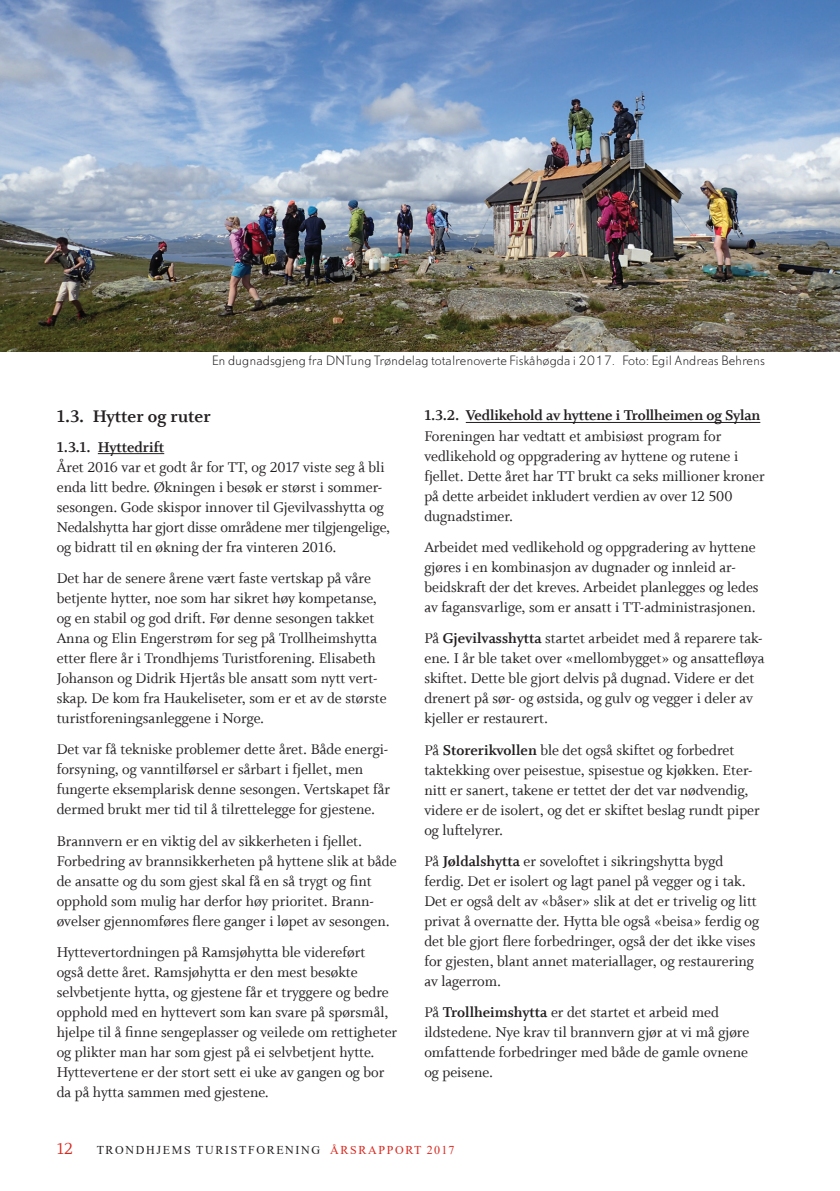
<style>
.page{position:relative;width:840px;height:1191px;background:#fff}
.page>*{position:absolute;margin:0;border:0;box-sizing:border-box;transform-origin:0 0}
.t1{font:19px "Whitman Bold LF";color:#231f20}
.t2{font:18px "Whitman Roman LF";color:#d8281e}
.t3{font:16px/20px "Whitman Roman LF";color:#231f20}
.t4{font:16px "Whitman Bold LF";letter-spacing:-.01em;color:#231f20}
.t5{font:300 12px "DTL Nobel TOT";color:#231f20}
.t6{font:12px "Times New Roman";letter-spacing:.135em;color:#231f20}
.s1{font-family:"Whitman Bold LF"}
.s2{color:#d8281e}
</style>
<div class="page">
<hr style="left:98px;top:453px;width:66px;height:1px;background:#231f20">
<hr style="left:465px;top:422px;width:294px;height:1px;background:#231f20">
<img style="left:0;top:0;width:839px;height:351px">
<p class="t5" style="left:211px;top:353px;width:554px">En dugnadsgjeng fra DNTung Trøndelag totalrenoverte Fiskåhøgda i 2017. Foto: Egil Andreas Behrens</p>
<p class="t1" style="left:57px;top:405px;width:155px">1.3. Hytter og ruter</p>
<p class="t4" style="left:57px;top:438px;width:109px">1.3.1. Hyttedrift</p>
<p class="t3" style="left:57px;top:457px;width:335px">Året 2016 var et godt år for TT, og 2017 viste seg å bli enda litt bedre. Økningen i besøk er størst i sommer&shy;sesongen. Gode skispor innover til Gjevilvasshytta og Nedalshytta har gjort disse områdene mer tilgjengelige, og bidratt til en økning der fra vinteren 2016.</p>
<p class="t3" style="left:57px;top:568px;width:331px">Det har de senere årene vært faste vertskap på våre betjente hytter, noe som har sikret høy kompetanse, og en stabil og god drift. Før denne sesongen takket Anna og Elin Engerstrøm for seg på Trollheimshytta etter flere år i Trondhjems Turistforening. Elisabeth Johanson og Didrik Hjertås ble ansatt som nytt vert&shy;skap. De kom fra Haukeliseter, som er et av de største turistforeningsanleggene i Norge.</p>
<p class="t3" style="left:57px;top:740px;width:335px">Det var få tekniske problemer dette året. Både energi&shy;forsyning, og vanntilførsel er sårbart i fjellet, men fungerte eksemplarisk denne sesongen. Vertskapet får dermed brukt mer tid til å tilrettelegge for gjestene.</p>
<p class="t3" style="left:57px;top:831px;width:341px">Brannvern er en viktig del av sikkerheten i fjellet.<br>Forbedring av brannsikkerheten på hyttene slik at både de ansatte og du som gjest skal få en så trygt og fint opphold som mulig har derfor høy prioritet. Brann&shy;øvelser gjennomføres flere ganger i løpet av sesongen.</p>
<p class="t3" style="left:57px;top:942px;width:342px">Hyttevertordningen på Ramsjøhytta ble videreført<br>også dette året. Ramsjøhytta er den mest besøkte selvbetjente hytta, og gjestene får et tryggere og bedre opphold med en hyttevert som kan svare på spørsmål, hjelpe til å finne sengeplasser og veilede om rettigheter og plikter man har som gjest på ei selvbetjent hytte.<br>Hyttevertene er der stort sett ei uke av gangen og bor da på hytta sammen med gjestene.</p>
<p class="t4" style="left:424px;top:407px;width:337px">1.3.2. Vedlikehold av hyttene i Trollheimen og Sylan</p>
<p class="t3" style="left:424px;top:426px;width:342px">Foreningen har vedtatt et ambisiøst program for vedlikehold og oppgradering av hyttene og rutene i fjellet. Dette året har TT brukt ca seks millioner kroner på dette arbeidet inkludert verdien av over 12 500 dugnadstimer.</p>
<p class="t3" style="left:424px;top:537px;width:335px">Arbeidet med vedlikehold og oppgradering av hyttene gjøres i en kombinasjon av dugnader og innleid ar&shy;beidskraft der det kreves. Arbeidet planlegges og ledes av fagansvarlige, som er ansatt i TT-administrasjonen.</p>
<p class="t3" style="left:424px;top:628px;width:341px">På <span class="s1">Gjevilvasshytta</span> startet arbeidet med å reparere tak&shy;ene. I år ble taket over «mellombygget» og ansattefløya skiftet. Dette ble gjort delvis på dugnad. Videre er det drenert på sør- og østsida, og gulv og vegger i deler av kjeller er restaurert.</p>
<p class="t3" style="left:424px;top:740px;width:337px">På <span class="s1">Storerikvollen</span> ble det også skiftet og forbedret taktekking over peisestue, spisestue og kjøkken. Eter&shy;nitt er sanert, takene er tettet der det var nødvendig, videre er de isolert, og det er skiftet beslag rundt piper og luftelyrer.</p>
<p class="t3" style="left:424px;top:851px;width:336px">På <span class="s1">Jøldalshytta</span> er soveloftet i sikringshytta bygd ferdig. Det er isolert og lagt panel på vegger og i tak.<br>Det er også delt av «båser» slik at det er trivelig og litt privat å overnatte der. Hytta ble også «beisa» ferdig og det ble gjort flere forbedringer, også der det ikke vises for gjesten, blant annet materiallager, og restaurering av lagerrom.</p>
<p class="t3" style="left:424px;top:1002px;width:326px">På <span class="s1">Trollheimshytta</span> er det startet et arbeid med ildstedene. Nye krav til brannvern gjør at vi må gjøre omfattende forbedringer med både de gamle ovnene og peisene.</p>
<p class="t2" style="left:57px;top:1138px;width:18px">12</p>
<p class="t6" style="left:97px;top:1141px;width:359px">TRONDHJEMS TURISTFORENING <span class="s2">ÅRSRAPPORT 2017</span></p>
</div>
